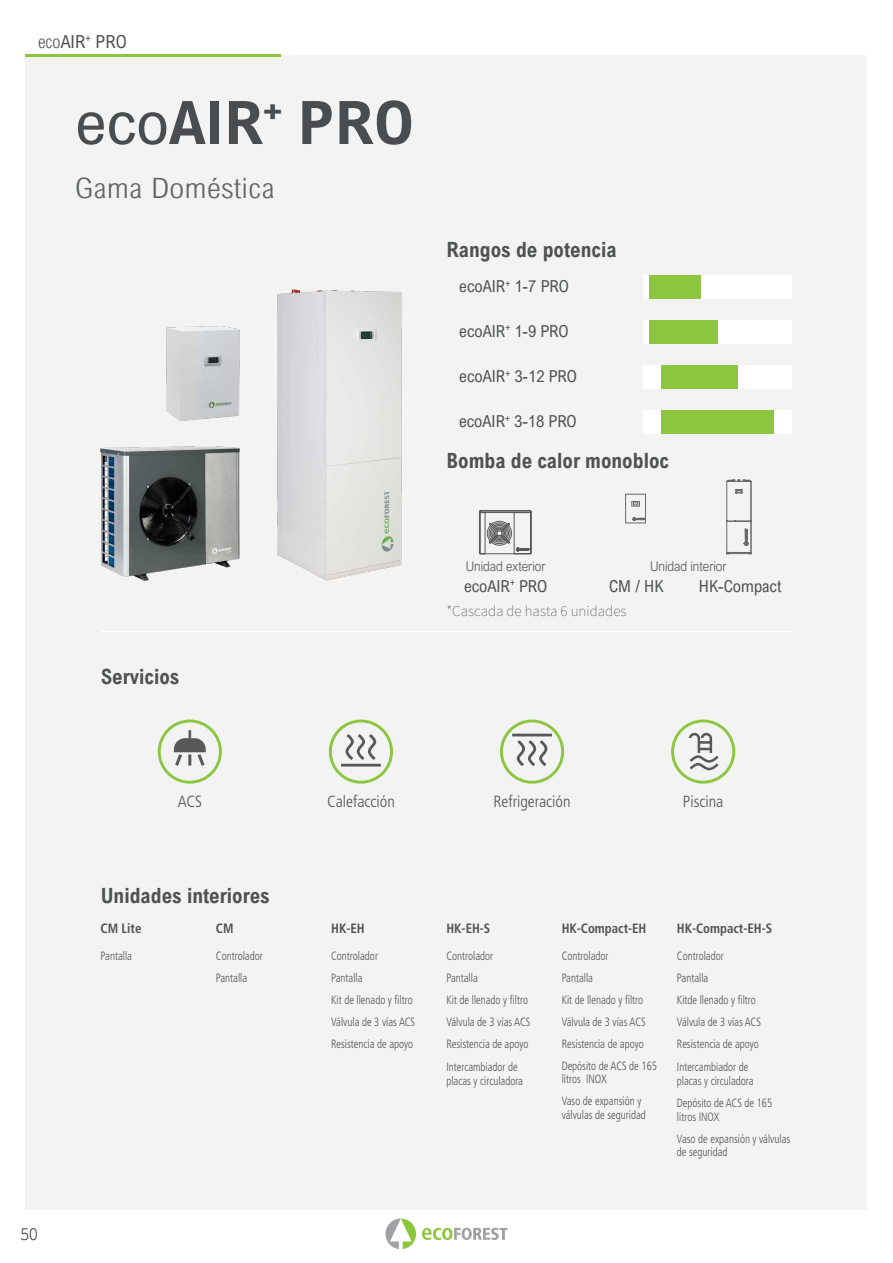
<style>
.page{position:relative;width:893px;height:1263px;background:#fff}
.page>*{position:absolute;margin:0;border:0;box-sizing:border-box;transform-origin:0 0}
.texto{font:700 60px "Arial Nova Cond";color:#4a4d4f;scale:1.1 1}
.texto-2{font:300 28.05px "Arial Nova Cond";letter-spacing:.01em;color:#606465;scale:1.18 1}
.t1{font:700 21px "Arial Nova Cond";color:#4f5252}
.t2{font:18px "Arial Nova Cond";color:#4f5252}
.t3{font:300 18px "Source Sans Pro";color:#231f20}
.t4{font:16.5px "Arial Nova Cond";color:#4f5252}
.t5{font:300 condensed 16.2px "Frutiger LT Std";color:#4f5252}
.t6{font:200 15px "Source Sans Pro";color:#4f5252}
.t7{font:700 condensed 13.5px "Frutiger LT Std";color:#4f5252;scale:.95 1}
.t8{font:300 13.5px "Arial Nova";color:#4f5252;scale:.9 1}
.t9{font:300 condensed 12px/13.5px "Frutiger LT Std";color:#4f5252;scale:.9 1}
.s1{font-weight:300}
.s2{font-weight:400}
</style>
<div class="page">
<div style="left:26px;top:55px;width:841px;height:1155px;background:#f3f3f3"></div>
<svg style="left:386px;top:1218px;width:30px;height:31px"></svg>
<svg style="left:422px;top:1228px;width:85px;height:12px"></svg>
<hr style="left:101px;top:631px;width:691px;height:1px;background:#fff">
<div style="left:671px;top:719px;width:64px;height:65px;border:3px solid #8bc63e;border-radius:50%"></div>
<div style="left:701px;top:733px;width:11px;height:34px;border:3px solid #57585a;border-radius:4px"></div>
<div style="left:696px;top:738px;width:13px;height:31px;background:#f3f3f3"></div>
<div style="left:689px;top:733px;width:11px;height:34px;border:3px solid #57585a;border-radius:4px"></div>
<div style="left:685px;top:738px;width:11px;height:31px;background:#f3f3f3"></div>
<svg style="left:689px;top:741px;width:30px;height:30px"></svg>
<div style="left:500px;top:719px;width:64px;height:65px;border:3px solid #8bc63e;border-radius:50%"></div>
<hr style="left:512px;top:734px;width:40px;height:2px;background:#57585a">
<svg style="left:516px;top:740px;width:32px;height:27px"></svg>
<div style="left:329px;top:719px;width:64px;height:65px;border:3px solid #8bc63e;border-radius:50%"></div>
<hr style="left:341px;top:764px;width:40px;height:2px;background:#57585a">
<svg style="left:345px;top:734px;width:32px;height:26px"></svg>
<div style="left:158px;top:719px;width:64px;height:65px;border:3px solid #8bc63e;border-radius:50%"></div>
<svg style="left:173px;top:730px;width:33px;height:36px"></svg>
<div style="left:643px;top:275px;width:149px;height:24px;background:#fff"></div>
<div style="left:649px;top:275px;width:51px;height:24px;background:#8bc63e"></div>
<div style="left:643px;top:320px;width:149px;height:24px;background:#fff"></div>
<div style="left:643px;top:365px;width:149px;height:24px;background:#fff"></div>
<div style="left:643px;top:410px;width:149px;height:24px;background:#fff"></div>
<div style="left:661px;top:410px;width:113px;height:24px;background:#8bc63e"></div>
<div style="left:661px;top:365px;width:77px;height:24px;background:#8bc63e"></div>
<div style="left:649px;top:320px;width:68px;height:24px;background:#8bc63e"></div>
<img style="left:100px;top:446px;width:140px;height:135px">
<img style="left:277px;top:289px;width:125px;height:292px">
<img style="left:166px;top:326px;width:74px;height:95px">
<hr style="left:26px;top:54px;width:255px;height:2px;background:#8bc63e">
<svg style="left:479px;top:510px;width:52px;height:44px"></svg>
<svg style="left:726px;top:479px;width:25px;height:75px"></svg>
<svg style="left:632px;top:517px;width:12px;height:4px"></svg>
<div style="left:625px;top:494px;width:21px;height:29px;border:1px solid #69696c"></div>
<svg style="left:632px;top:501px;width:7px;height:5px"></svg>
<p class="t2" style="left:38px;top:31px;width:90px"><span class="s1">eco</span>AIR<sup>+</sup> PRO</p>
<p class="texto" style="left:75px;top:85px;width:310px"><span class="s2">eco</span>AIR<sup>+</sup> PRO</p>
<p class="texto-2" style="left:75px;top:171px;width:170px">Gama Doméstica</p>
<p class="t1" style="left:446px;top:236px;width:172px">Rangos de potencia</p>
<p class="t4" style="left:459px;top:276px;width:111px">ecoAIR<sup>+</sup> 1-7 PRO</p>
<p class="t4" style="left:459px;top:321px;width:111px">ecoAIR<sup>+</sup> 1-9 PRO</p>
<p class="t4" style="left:459px;top:366px;width:119px">ecoAIR<sup>+</sup> 3-12 PRO</p>
<p class="t4" style="left:459px;top:411px;width:119px">ecoAIR<sup>+</sup> 3-18 PRO</p>
<p class="t1" style="left:446px;top:447px;width:224px">Bomba de calor monobloc</p>
<p class="t1" style="left:101px;top:663px;width:80px">Servicios</p>
<p class="t8" style="left:466px;top:559px;width:90px">Unidad exterior</p>
<p class="t4" style="left:464px;top:576px;width:85px">ecoAIR<sup>+</sup> PRO</p>
<p class="t8" style="left:650px;top:559px;width:86px">Unidad interior</p>
<p class="t4" style="left:609px;top:576px;width:56px">CM / HK</p>
<p class="t4" style="left:699px;top:576px;width:84px">HK-Compact</p>
<p class="t6" style="left:446px;top:602px;width:182px">*Cascada de hasta 6 unidades</p>
<p class="t5" style="left:178px;top:792px;width:26px">ACS</p>
<p class="t5" style="left:327px;top:792px;width:69px">Calefacción</p>
<p class="t5" style="left:493px;top:792px;width:79px">Refrigeración</p>
<p class="t5" style="left:683px;top:792px;width:42px">Piscina</p>
<h3 class="t3" style="left:21px;top:1223px;width:19px">50</h3>
<p class="t1" style="left:101px;top:882px;width:171px">Unidades interiores</p>
<p class="t7" style="left:101px;top:920px;width:45px">CM Lite</p>
<p class="t9" style="left:101px;top:949px;width:36px">Pantalla</p>
<p class="t7" style="left:216px;top:920px;width:20px">CM</p>
<p class="t9" style="left:216px;top:949px;width:54px">Controlador</p>
<p class="t9" style="left:216px;top:971px;width:36px">Pantalla</p>
<p class="t7" style="left:331px;top:920px;width:37px">HK-EH</p>
<p class="t9" style="left:331px;top:949px;width:54px">Controlador</p>
<p class="t9" style="left:331px;top:971px;width:36px">Pantalla</p>
<p class="t9" style="left:331px;top:993px;width:92px">Kit de llenado y filtro</p>
<p class="t9" style="left:331px;top:1015px;width:95px">Válvula de 3 vías ACS</p>
<p class="t9" style="left:331px;top:1037px;width:93px">Resistencia de apoyo</p>
<p class="t7" style="left:446px;top:920px;width:48px">HK-EH-S</p>
<p class="t9" style="left:446px;top:949px;width:54px">Controlador</p>
<p class="t9" style="left:446px;top:971px;width:36px">Pantalla</p>
<p class="t9" style="left:446px;top:993px;width:92px">Kit de llenado y filtro</p>
<p class="t9" style="left:446px;top:1015px;width:95px">Válvula de 3 vías ACS</p>
<p class="t9" style="left:446px;top:1037px;width:93px">Resistencia de apoyo</p>
<p class="t9" style="left:446px;top:1060px;width:81px">Intercambiador de</p>
<p class="t9" style="left:446px;top:1074px;width:87px">placas y circuladora</p>
<p class="t7" style="left:562px;top:920px;width:91px">HK-Compact-EH</p>
<p class="t9" style="left:562px;top:949px;width:54px">Controlador</p>
<p class="t9" style="left:562px;top:971px;width:36px">Pantalla</p>
<p class="t9" style="left:562px;top:993px;width:92px">Kit de llenado y filtro</p>
<p class="t9" style="left:562px;top:1015px;width:95px">Válvula de 3 vías ACS</p>
<p class="t9" style="left:562px;top:1037px;width:93px">Resistencia de apoyo</p>
<p class="t9" style="left:562px;top:1059px;width:107px">Depósito de ACS de 165 litros INOX</p>
<p class="t9" style="left:562px;top:1095px;width:95px">Vaso de expansión y válvulas de seguridad</p>
<p class="t7" style="left:677px;top:920px;width:102px">HK-Compact-EH-S</p>
<p class="t9" style="left:677px;top:949px;width:54px">Controlador</p>
<p class="t9" style="left:677px;top:971px;width:36px">Pantalla</p>
<p class="t9" style="left:677px;top:993px;width:89px">Kitde llenado y filtro</p>
<p class="t9" style="left:677px;top:1015px;width:95px">Válvula de 3 vías ACS</p>
<p class="t9" style="left:677px;top:1037px;width:93px">Resistencia de apoyo</p>
<p class="t9" style="left:677px;top:1060px;width:81px">Intercambiador de</p>
<p class="t9" style="left:677px;top:1074px;width:87px">placas y circuladora</p>
<p class="t9" style="left:677px;top:1096px;width:107px">Depósito de ACS de 165 litros INOX</p>
<p class="t9" style="left:677px;top:1132px;width:127px">Vaso de expansión y válvulas de seguridad</p>
</div>
